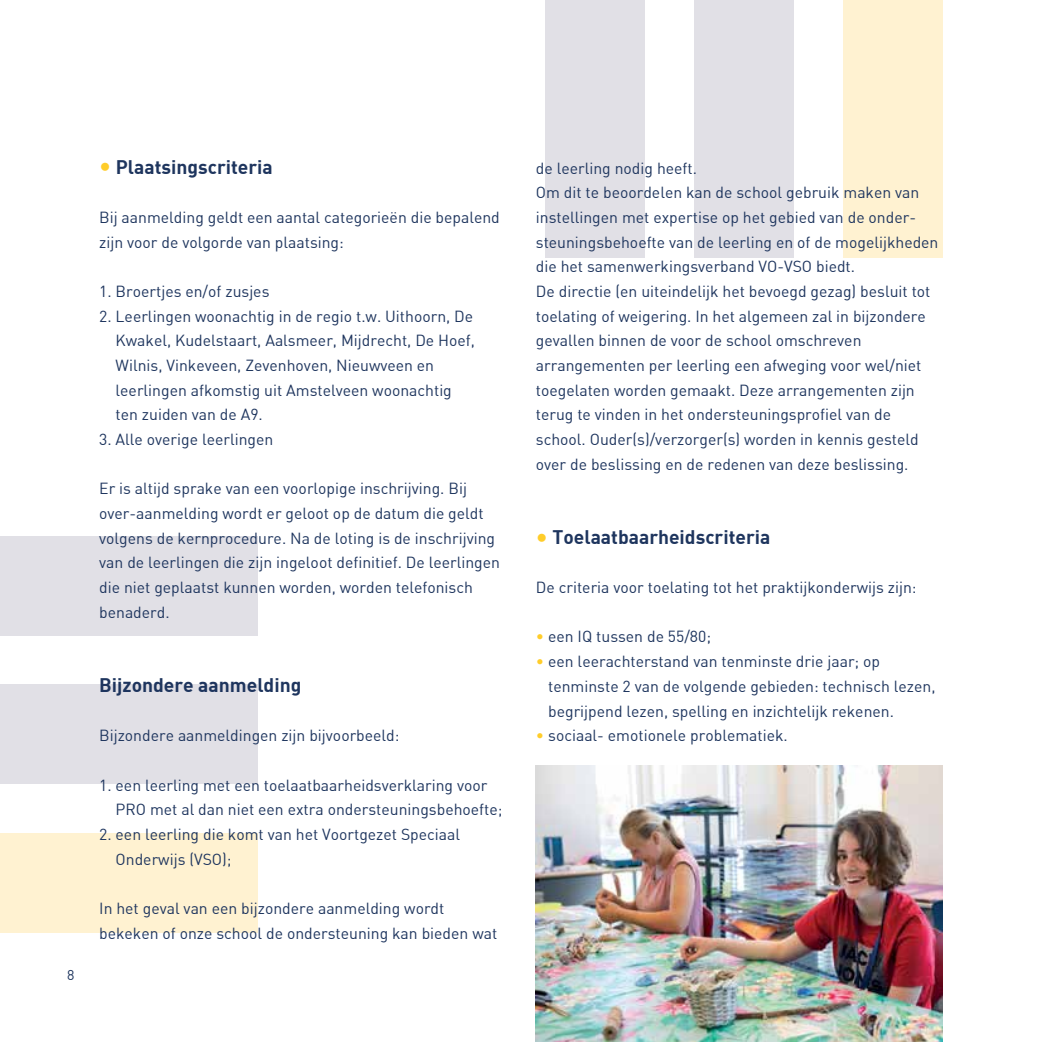
<style>
.page{position:relative;width:1042px;height:1042px;background:#fff}
.page>*{position:absolute;margin:0;border:0;box-sizing:border-box;transform-origin:0 0}
.t1{font:700 19.25px "DI Nbek";color:#1e355e}
.t2{font:15.75px/24.7px "DIN Bek";color:#1e355e}
.t3{font:14px "DIN Bek";color:#1e355e}
.s1{font-size:24.5px;color:#ffcd2a}
.s2{color:#ffcd2a}
</style>
<div class="page">
<div style="left:0;top:536px;width:258px;height:99px;background:#e1e0e6"></div>
<div style="left:0;top:685px;width:258px;height:99px;background:#e1e0e6"></div>
<div style="left:0;top:833px;width:258px;height:100px;background:#fff2d1"></div>
<div style="left:546px;top:0;width:99px;height:258px;background:#e1e0e6"></div>
<div style="left:694px;top:0;width:100px;height:258px;background:#e1e0e6"></div>
<div style="left:843px;top:0;width:100px;height:258px;background:#fff2d1"></div>
<img style="left:536px;top:766px;width:407px;height:276px">
<p class="t3" style="left:67px;top:966px;width:9px">8</p>
<p class="t1" style="left:99px;top:154px;width:175px"><span class="s1">•</span> Plaatsingscriteria</p>
<p class="t2" style="left:99px;top:205px;width:402px">Bij aanmelding geldt een aantal categorieën die bepalend zijn voor de volgorde van plaatsing:</p>
<p class="t2" style="left:99px;top:279px;width:172px">1. Broertjes en/of zusjes</p>
<p class="t2" style="left:116px;top:303px;width:361px;text-indent:-16px">2. Leerlingen woonachtig in de regio t.w. Uithoorn, De Kwakel, Kudelstaart, Aalsmeer, Mijdrecht, De Hoef, Wilnis, Vinkeveen, Zevenhoven, Nieuwveen en leerlingen afkomstig uit Amstelveen woonachtig ten zuiden van de A9.</p>
<p class="t2" style="left:99px;top:427px;width:176px">3. Alle overige leerlingen</p>
<p class="t2" style="left:99px;top:476px;width:402px">Er is altijd sprake van een voorlopige inschrijving. Bij over-aanmelding wordt er geloot op de datum die geldt volgens de kernprocedure. Na de loting is de inschrijving van de leerlingen die zijn ingeloot definitief. De leerlingen die niet geplaatst kunnen worden, worden telefonisch benaderd.</p>
<p class="t1" style="left:99px;top:672px;width:204px">Bijzondere aanmelding</p>
<p class="t2" style="left:99px;top:723px;width:302px">Bijzondere aanmeldingen zijn bijvoorbeeld:</p>
<p class="t2" style="left:116px;top:772px;width:388px;text-indent:-16px">1. een leerling met een toelaatbaarheidsverklaring voor<br>PRO met al dan niet een extra ondersteuningsbehoefte;</p>
<p class="t2" style="left:116px;top:821px;width:346px;text-indent:-16px">2. een leerling die komt van het Voortgezet Speciaal<br>Onderwijs (VSO);</p>
<p class="t2" style="left:99px;top:895px;width:399px">In het geval van een bijzondere aanmelding wordt bekeken of onze school de ondersteuning kan bieden wat</p>
<p class="t2" style="left:536px;top:155px;width:404px">de leerling nodig heeft.<br>Om dit te beoordelen kan de school gebruik maken van instellingen met expertise op het gebied van de onder&shy;steuningsbehoefte van de leerling en of de mogelijkheden die het samenwerkingsverband VO-VSO biedt.<br>De directie (en uiteindelijk het bevoegd gezag) besluit tot toelating of weigering. In het algemeen zal in bijzondere gevallen binnen de voor de school omschreven arrangementen per leerling een afweging voor wel/niet toegelaten worden gemaakt. Deze arrangementen zijn terug te vinden in het ondersteuningsprofiel van de school. Ouder(s)/verzorger(s) worden in kennis gesteld over de beslissing en de redenen van deze beslissing.</p>
<p class="t1" style="left:536px;top:524px;width:236px"><span class="s1">•</span> Toelaatbaarheidscriteria</p>
<p class="t2" style="left:536px;top:575px;width:382px">De criteria voor toelating tot het praktijkonderwijs zijn:</p>
<p class="t2" style="left:536px;top:624px;width:177px"><span class="s2">•</span> een IQ tussen de 55/80;</p>
<p class="t2" style="left:548px;top:649px;width:389px;text-indent:-12px"><span class="s2">•</span> een leerachterstand van tenminste drie jaar; op tenminste 2 van de volgende gebieden: technisch lezen, begrijpend lezen, spelling en inzichtelijk rekenen.</p>
<p class="t2" style="left:536px;top:723px;width:253px"><span class="s2">•</span> sociaal- emotionele problematiek.</p>
</div>
